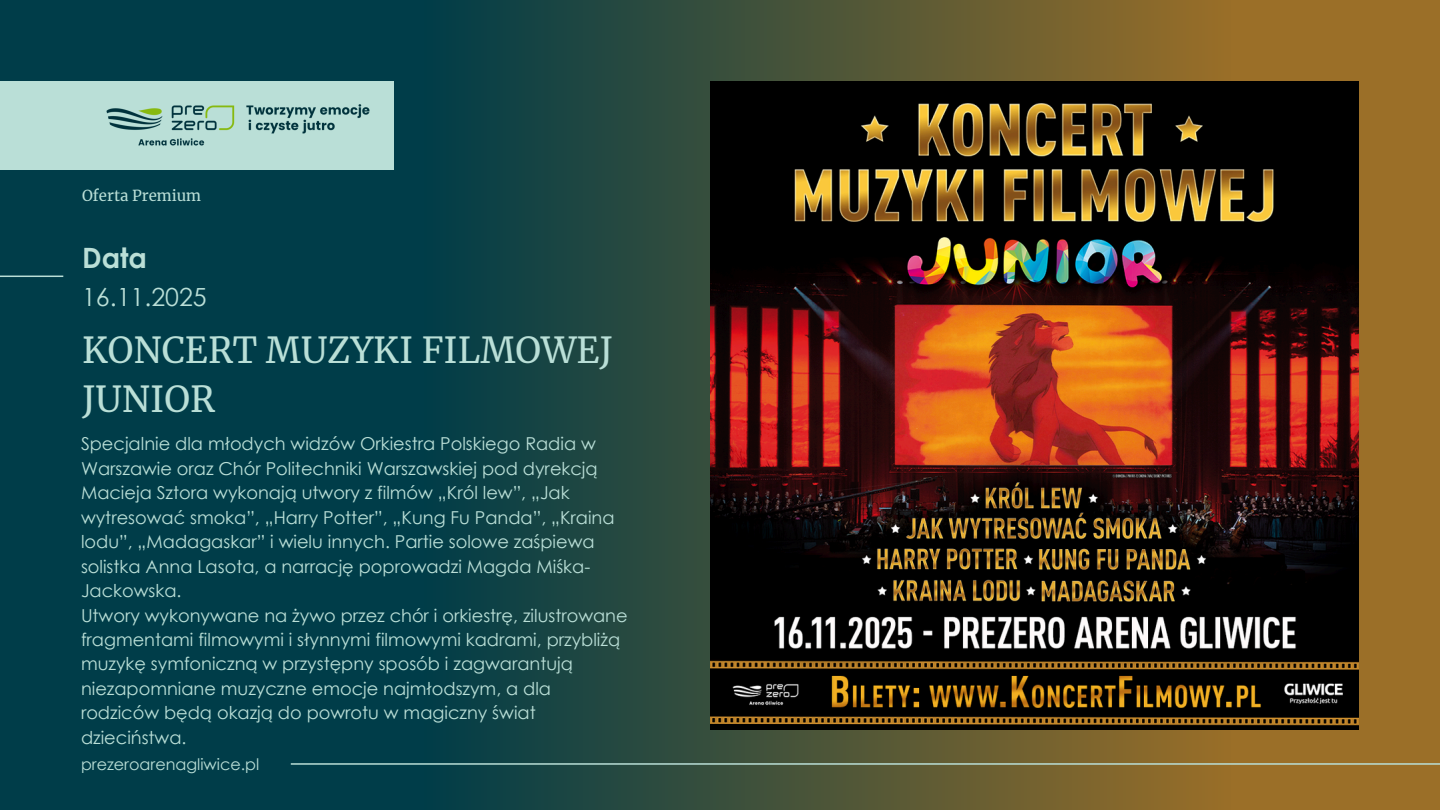
<style>
.page{position:relative;width:1440px;height:810px;background:#9b6f28}
.page>*{position:absolute;margin:0;border:0;box-sizing:border-box;transform-origin:0 0}
.t1{font:35.5px/49.5px "Merriweather";color:#badfd7}
.t2{font:700 28px "Century Gothic";color:#badfd7}
.t3{font:25px "Century Gothic";color:#badfd7}
.t4{font:17.8px/24.5px "Century Gothic";color:#badfd7}
.t5{font:16px "Century Gothic";color:#badfd7}
.t6{font:15px "Merriweather";color:#badfd7}
</style>
<div class="page">
<div style="left:420px;top:0;width:810px;height:810px;background:linear-gradient(to right,#003c48,#996e28)"></div>
<div style="left:0;top:0;width:421px;height:810px;background:#003d49"></div>
<div style="left:0;top:81px;width:393px;height:89px;background:#badfd7"></div>
<img style="left:106px;top:104px;width:264px;height:42px">
<hr style="left:0;top:276px;width:63px;height:1px;background:#badfd7">
<hr style="left:291px;top:763px;width:1149px;height:2px;background:#badfd7">
<img style="left:711px;top:81px;width:648px;height:648px">
<p class="t6" style="left:82px;top:186px;width:121px">Oferta Premium</p>
<p class="t2" style="left:82px;top:240px;width:66px">Data</p>
<p class="t3" style="left:82px;top:281px;width:126px">16.11.2025</p>
<p class="t1" style="left:82px;top:325px;width:532px">KONCERT MUZYKI FILMOWEJ<br>JUNIOR</p>
<h2 class="t4" style="left:81px;top:431px;width:548px">Specjalnie dla młodych widzów Orkiestra Polskiego Radia w Warszawie oraz Chór Politechniki Warszawskiej pod dyrekcją Macieja Sztora wykonają utwory z filmów „Król lew”, „Jak wytresować smoka”, „Harry Potter”, „Kung Fu Panda”, „Kraina lodu”, „Madagaskar” i wielu innych. Partie solowe zaśpiewa solistka Anna Lasota, a narrację poprowadzi Magda Miśka-Jackowska.<br>Utwory wykonywane na żywo przez chór i orkiestrę, zilustrowane fragmentami filmowymi i słynnymi filmowymi kadrami, przybliżą muzykę symfoniczną w przystępny sposób i zagwarantują niezapomniane muzyczne emocje najmłodszym, a dla rodziców będą okazją do powrotu w magiczny świat dzieciństwa.</h2>
<h3 class="t5" style="left:81px;top:754px;width:180px">prezeroarenagliwice.pl</h3>
</div>
